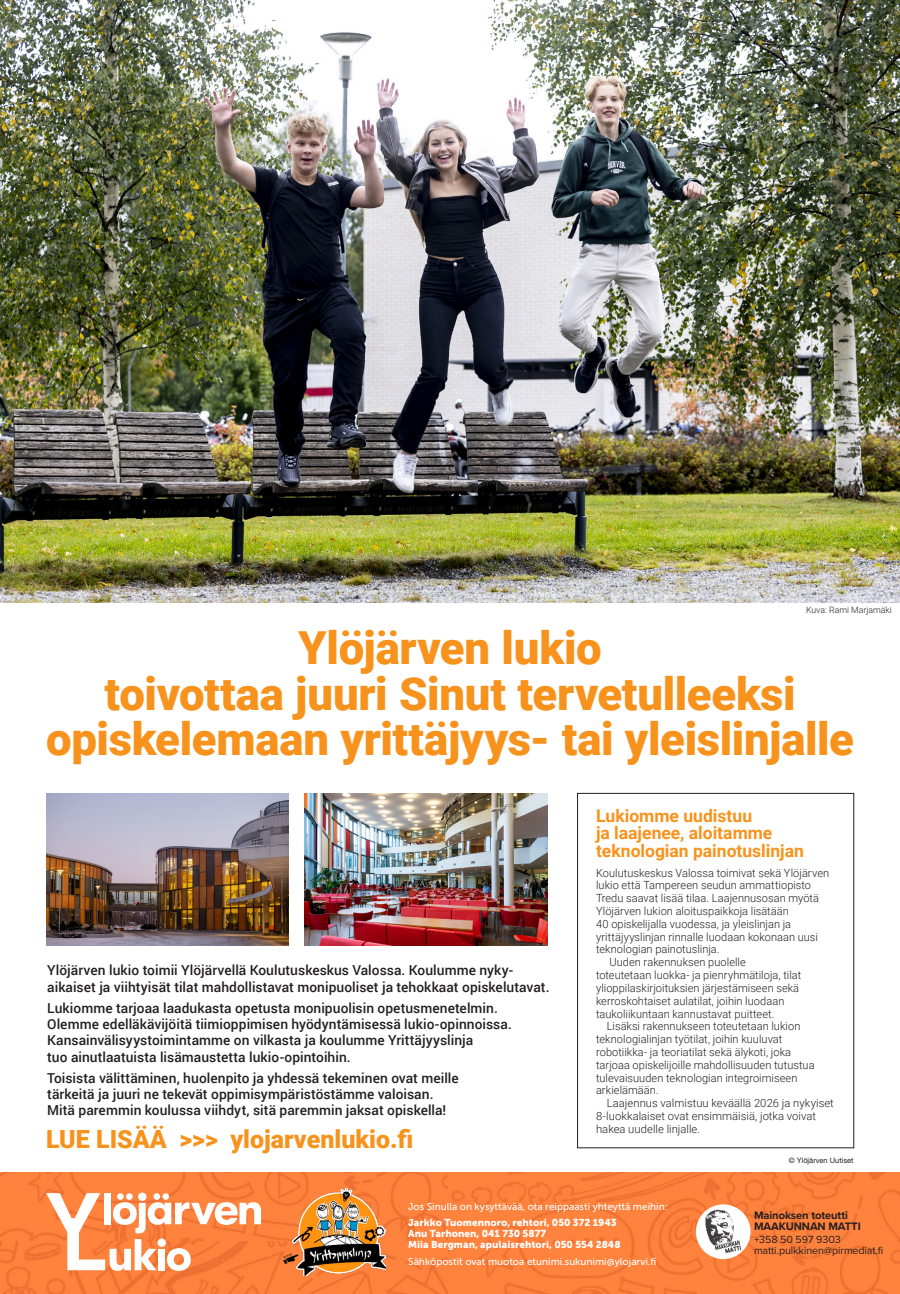
<style>
.page{position:relative;width:900px;height:1294px;background:#fff}
.page>*{position:absolute;margin:0;border:0;box-sizing:border-box;transform-origin:0 0}
.t1{font:900 45.5px/45.5px "Roboto";letter-spacing:-.005em;color:#f7931d;text-align:center}
.t2{font:900 25px "Roboto";color:#f7931d}
.t3{font:700 17.5px/17.5px "Roboto";color:#f7931d}
.t4{font:500 13.75px/16.2px "Roboto";letter-spacing:.005em;color:#231f20}
.t5{font:300 11.25px "Roboto";letter-spacing:.005em;color:#231f20}
.t6{font:700 11.25px/11.2px "Proxima Nova";letter-spacing:-.01em;color:#231f20}
.t7{font:10.75px/10.8px "Proxima Nova";letter-spacing:-.01em;color:#231f20}
.t8{font:10px "Museo Sans 500";color:#fff}
.t9{font:10px/11.2px "Museo Sans 900";color:#fff}
.t10{font:300 8.75px "Roboto";color:#231f20}
.t11{font:7.5px "Helvetica Neue LT Std";color:#231f20}
</style>
<div class="page">
<div style="left:577px;top:793px;width:277px;height:354px;border:1px solid #231f20"></div>
<svg style="left:0;top:1172px;width:449px;height:121px;background:#fb7f3b"></svg>
<svg style="left:449px;top:1172px;width:451px;height:121px;background:#fc7f3b"></svg>
<img style="left:283px;top:1188px;width:103px;height:86px">
<div style="left:696px;top:1204px;width:55px;height:54px;background:#fff;border-radius:50%"></div>
<svg style="left:705px;top:1209px;width:36px;height:44px"></svg>
<img style="left:0;top:0;width:900px;height:602px">
<img style="left:305px;top:793px;width:242px;height:152px">
<img style="left:46px;top:793px;width:242px;height:152px">
<svg style="left:46px;top:1192px;width:215px;height:78px"></svg>
<p class="t10" style="left:806px;top:604px;width:87px">Kuva: Rami Marjamäki</p>
<h1 class="t1" style="left:46px;top:623px;width:809px">Ylöjärven lukio<br>toivottaa juuri Sinut tervetulleeksi opiskelemaan yrittäjyys- tai yleislinjalle</h1>
<p class="t4" style="left:47px;top:961px;width:504px">Ylöjärven lukio toimii Ylöjärvellä Koulutuskeskus Valossa. Koulumme nyky&shy;aikaiset ja viihtyisät tilat mahdollistavat monipuoliset ja tehokkaat opiskelutavat.</p>
<p class="t4" style="left:47px;top:999px;width:466px">Lukiomme tarjoaa laadukasta opetusta monipuolisin opetusmenetelmin.<br>Olemme edelläkävijöitä tiimioppimisen hyödyntämisessä lukio-opinnoissa.<br>Kansainvälisyystoimintamme on vilkasta ja koulumme Yrittäjyyslinja<br>tuo ainutlaatuista lisämaustetta lukio-opintoihin.</p>
<p class="t4" style="left:47px;top:1069px;width:413px">Toisista välittäminen, huolenpito ja yhdessä tekeminen ovat meille tärkeitä ja juuri ne tekevät oppimisympäristöstämme valoisan.<br>Mitä paremmin koulussa viihdyt, sitä paremmin jaksat opiskella!</p>
<h2 class="t2" style="left:46px;top:1121px;width:369px">LUE LISÄÄ &gt;&gt;&gt; ylojarvenlukio.fi</h2>
<h3 class="t3" style="left:596px;top:806px;width:209px">Lukiomme uudistuu<br>ja laajenee, aloitamme teknologian painotuslinjan</h3>
<p class="t5" style="left:596px;top:864px;width:235px">Koulutuskeskus Valossa toimivat sekä Ylöjärven</p>
<p class="t5" style="left:596px;top:877px;width:217px">lukio että Tampereen seudun ammattiopisto</p>
<p class="t5" style="left:596px;top:890px;width:224px">Tredu saavat lisää tilaa. Laajennusosan myötä</p>
<p class="t5" style="left:596px;top:903px;width:194px">Ylöjärven lukion aloituspaikkoja lisätään</p>
<p class="t5" style="left:596px;top:915px;width:197px">40 opiskelijalla vuodessa, ja yleislinjan ja</p>
<p class="t5" style="left:596px;top:928px;width:223px">yrittäjyyslinjan rinnalle luodaan kokonaan uusi</p>
<p class="t5" style="left:596px;top:941px;width:125px">teknologian painotuslinja.</p>
<p class="t5" style="left:609px;top:954px;width:138px">Uuden rakennuksen puolelle</p>
<p class="t5" style="left:596px;top:967px;width:207px">toteutetaan luokka- ja pienryhmätiloja, tilat</p>
<p class="t5" style="left:596px;top:980px;width:205px">ylioppilaskirjoituksien järjestämiseen sekä</p>
<p class="t5" style="left:596px;top:992px;width:190px">kerroskohtaiset aulatilat, joihin luodaan</p>
<p class="t5" style="left:596px;top:1005px;width:180px">taukoliikuntaan kannustavat puitteet.</p>
<p class="t5" style="left:607px;top:1018px;width:195px">Lisäksi rakennukseen toteutetaan lukion</p>
<p class="t5" style="left:596px;top:1031px;width:188px">teknologialinjan työtilat, joihin kuuluvat</p>
<p class="t5" style="left:596px;top:1044px;width:196px">robotiikka- ja teoriatilat sekä älykoti, joka</p>
<p class="t5" style="left:596px;top:1056px;width:220px">tarjoaa opiskelijoille mahdollisuuden tutustua</p>
<p class="t5" style="left:596px;top:1069px;width:203px">tulevaisuuden teknologian integroimiseen</p>
<p class="t5" style="left:596px;top:1082px;width:64px">arkielämään.</p>
<p class="t5" style="left:607px;top:1095px;width:229px">Laajennus valmistuu keväällä 2026 ja nykyiset</p>
<p class="t5" style="left:596px;top:1108px;width:222px">8-luokkalaiset ovat ensimmäisiä, jotka voivat</p>
<p class="t5" style="left:596px;top:1120px;width:106px">hakea uudelle linjalle.</p>
<p class="t11" style="left:789px;top:1155px;width:66px">© Ylöjärven Uutiset</p>
<p class="t8" style="left:408px;top:1200px;width:261px">Jos Sinulla on kysyttävää, ota reippaasti yhteyttä meihin:</p>
<p class="t9" style="left:408px;top:1216px;width:214px">Jarkko Tuomennoro, rehtori, 050 372 1943<br>Anu Tarhonen, 041 730 5877<br>Miia Bergman, apulaisrehtori, 050 554 2848</p>
<p class="t8" style="left:408px;top:1255px;width:250px">Sähköpostit ovat muotoa etunimi.sukunimi@ylojarvi.fi</p>
<p class="t6" style="left:754px;top:1209px;width:108px">Mainoksen toteutti<br>MAAKUNNAN MATTI</p>
<p class="t7" style="left:754px;top:1233px;width:131px">+358 50 597 9303 matti.pulkkinen@pirmediat.fi</p>
</div>
